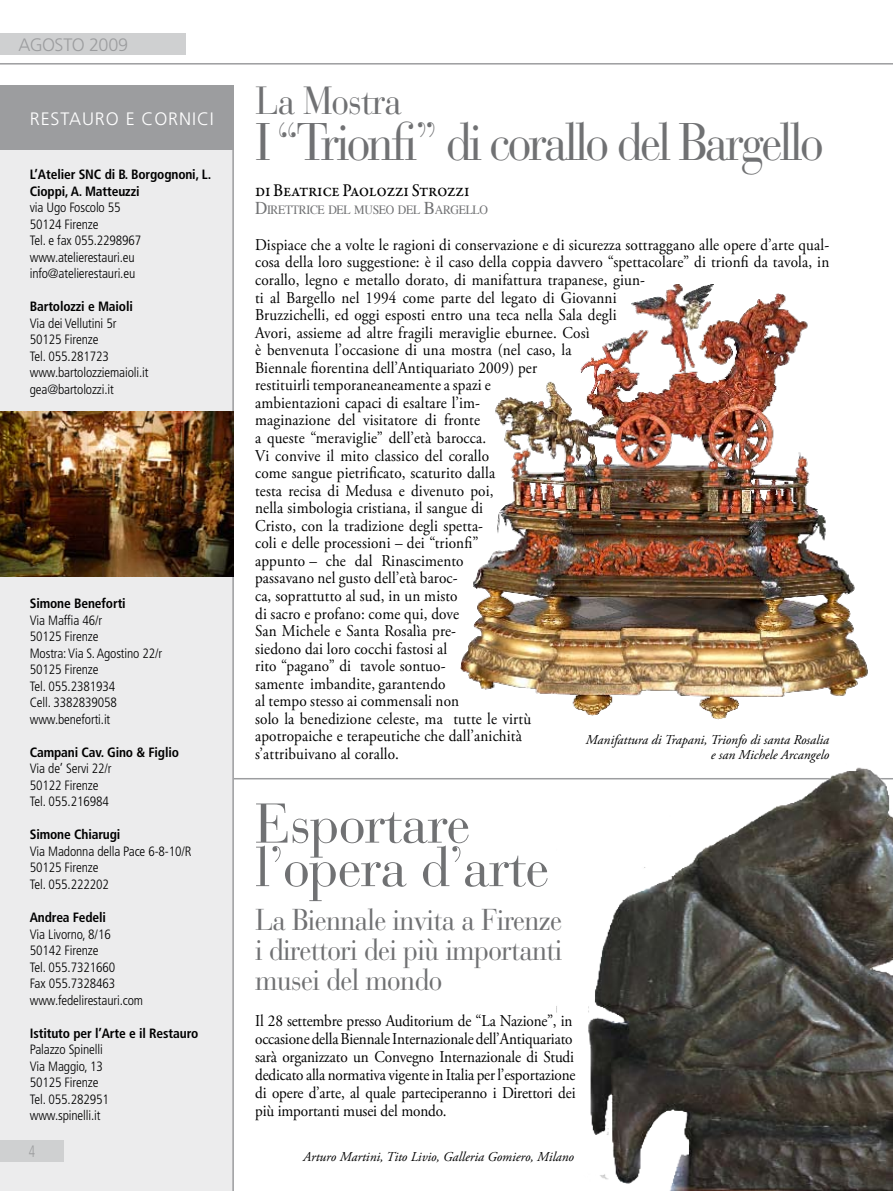
<style>
.page{position:relative;width:893px;height:1191px;background:#fff}
.page>*{position:absolute;margin:0;border:0;box-sizing:border-box;transform-origin:0 0}
.t1{font:55.5px/43.5px "Bauer Bodoni Std";letter-spacing:-.02em;color:#707173}
.t2{font:52.5px "Bauer Bodoni Std";letter-spacing:-.06em;color:#707173;scale:.9 1}
.t3{font:39px "Bauer Bodoni Std";letter-spacing:-.025em;color:#707173;scale:.9 1}
.t4{font:30px/30px "Bauer Bodoni Std";letter-spacing:-.025em;color:#707173;text-align:justify;scale:.9 1}
.t5{font:500 18px "Garamond Premr Pro";letter-spacing:-.02em;color:#000;scale:.94 1}
.t6{font:300 18px "Frutiger LT Std";color:#fff}
.t7{font:300 18px "Frutiger LT Std";letter-spacing:-.015em;color:#9c9d9f}
.t8{font:16.5px/17.5px "Adobe Garamond Pro";letter-spacing:.01em;color:#000;scale:.92 1}
.t9{font:16.5px/18px "Adobe Garamond Pro";letter-spacing:-.01em;color:#000;scale:.92 1}
.t10{font:300 condensed 13.5px/16.5px "Frutiger LT Std";letter-spacing:-.01em;color:#000}
.t11{font:700 condensed 13.5px/16.5px "Frutiger LT Std";letter-spacing:-.01em;color:#000}
.t12{font:italic 13.5px/15px "Adobe Garamond Pro";color:#000;text-align:right}
.t13{font:12.6px "Times";letter-spacing:-.03em;color:#707173;scale:.94 1}
.s1{font-size:18px}
</style>
<div class="page">
<div style="left:0;top:150px;width:234px;height:1041px;background:#ececed"></div>
<div style="left:0;top:34px;width:186px;height:21px;background:#cfd0d1"></div>
<hr style="left:0;top:63px;width:893px;height:2px;background:#9c9d9f">
<div style="left:0;top:1140px;width:64px;height:21px;background:#cfd0d1"></div>
<hr style="left:234px;top:778px;width:659px;height:1px;background:#9c9d9f">
<div style="left:0;top:85px;width:234px;height:65px;background:#9c9d9f"></div>
<img style="left:557px;top:767px;width:336px;height:424px">
<img style="left:460px;top:284px;width:408px;height:436px">
<img style="left:0;top:411px;width:234px;height:165px">
<p class="t7" style="left:19px;top:35px;width:35px">AGOSTO</p>
<p class="t7" style="left:89px;top:35px;width:40px">2009</p>
<p class="t6" style="left:30px;top:109px;width:23px">RESTAURO</p>
<p class="t6" style="left:126px;top:109px;width:27px">E CORNICI</p>
<p class="t11" style="left:30px;top:166px;width:183px">L’Atelier SNC di B. Borgognoni, L.<br>Cioppi, A. Matteuzzi</p>
<p class="t10" style="left:30px;top:199px;width:113px">via Ugo Foscolo 55<br>50124 Firenze<br>Tel. e fax 055.2298967 www.atelierestauri.eu info@atelierestauri.eu</p>
<p class="t11" style="left:30px;top:298px;width:105px">Bartolozzi e Maioli</p>
<p class="t10" style="left:30px;top:315px;width:120px">Via dei Vellutini 5r<br>50125 Firenze<br>Tel. 055.281723 www.bartolozziemaioli.it gea@bartolozzi.it</p>
<p class="t11" style="left:30px;top:595px;width:98px">Simone Beneforti</p>
<p class="t10" style="left:30px;top:612px;width:134px">Via Maffia 46/r<br>50125 Firenze<br>Mostra: Via S. Agostino 22/r<br>50125 Firenze<br>Tel. 055.2381934<br>Cell. 3382839058 www.beneforti.it</p>
<p class="t11" style="left:30px;top:744px;width:151px">Campani Cav. Gino &amp; Figlio</p>
<p class="t10" style="left:30px;top:760px;width:83px">Via de’ Servi 22/r<br>50122 Firenze<br>Tel. 055.216984</p>
<p class="t11" style="left:30px;top:826px;width:92px">Simone Chiarugi</p>
<p class="t10" style="left:30px;top:843px;width:163px">Via Madonna della Pace 6-8-10/R<br>50125 Firenze<br>Tel. 055.2222</p>
<p class="t10" style="left:96px;top:876px;width:13px">02</p>
<p class="t11" style="left:30px;top:909px;width:78px">Andrea Fedeli</p>
<p class="t10" style="left:30px;top:925px;width:115px">Via Livorno, 8/16<br>50142 Firenze<br>Tel. 055.732 1660<br>Fax 055.7328463 www.fedelirestauri.com</p>
<p class="t11" style="left:30px;top:1024px;width:170px">Istituto per l’Arte e il Restauro</p>
<p class="t10" style="left:30px;top:1041px;width:81px">Palazzo Spinelli<br>Via Maggio, 13<br>50125 Firenze<br>Tel. 055.282951 www.spinelli.it</p>
<h3 class="t3" style="left:255px;top:77px;width:165px">La Mostra</h3>
<h2 class="t2" style="left:255px;top:111px;width:633px">I “Trionfi” di corallo del Bargello</h2>
<p class="t5" style="left:255px;top:180px;width:230px">di Beatrice Paolozzi Strozzi</p>
<p class="t13" style="left:255px;top:202px;width:249px"><span class="s1">D</span>IRETTRICE DEL MUSEO DEL <span class="s1">B</span>ARGELLO</p>
<p class="t8" style="left:255px;top:236px;width:626px">Dispiace che a volte le ragioni di conservazione e di sicurezza sottraggano alle opere d’arte qual&shy;cosa della loro suggestione: è il caso della coppia davvero “spettacolare” di trionfi da tavola, in corallo, legno e metallo dorato, di manifattura trapanese, giun-<br>ti al Bargello nel 1994 come parte del legato di Giovanni<br>Bruzzichelli, ed oggi esposti entro una teca nella Sala degli<br>Avori, assieme ad altre fragili meraviglie eburnee. Così<br>è benvenuta l’occasione di una mostra (nel caso, la<br>Biennale fiorentina dell’Antiquariato 2009) per<br>restituirli temporaneaneamente a spazi e<br>ambientazioni capaci di esaltare l’im-<br>maginazione del visitatore di fronte<br>a queste “meraviglie” dell’età barocca.<br>Vi convive il mito classico del corallo<br>come sangue pietrificato, scaturito dalla<br>testa recisa di Medusa e divenuto poi,<br>nella simbologia cristiana, il sangue di<br>Cristo, con la tradizione degli spetta-<br>coli e delle processioni – dei “trionfi”<br>appunto – che dal Rinascimento<br>passavano nel gusto dell’età baroc-<br>ca, soprattutto al sud, in un misto<br>di sacro e profano: come qui, dove<br>San Michele e Santa Rosalìa pre-<br>siedono dai loro cocchi fastosi al<br>rito “pagano” di tavole sontuo-<br>samente imbandite, garantendo<br>al tempo stesso ai commensali non<br>solo la benedizione celeste, ma tutte le virtù<br>apotropaiche e terapeutiche che dall’anichità<br>s’attribuivano al corallo.</p>
<p class="t12" style="left:586px;top:732px;width:245px">Manifattura di Trapani, Trionfo di santa Rosalia e san Michele Arcangelo</p>
<h1 class="t1" style="left:255px;top:802px;width:296px">Esportare l’opera d’arte</h1>
<h3 class="t4" style="left:255px;top:904px;width:343px">La Biennale invita a Firenze i direttori dei più importanti musei del mondo</h3>
<p class="t9" style="left:255px;top:1012px;width:350px">Il 28 settembre presso Auditorium de “La Nazione”, in occasione della Biennale Internazionale dell’Antiquariato sarà organizzato un Convegno Internazionale di Studi dedicato alla normativa vigente in Italia per l’esportazione di opere d’arte, al quale parteciperanno i Direttori dei più importanti musei del mondo.</p>
<p class="t12" style="left:303px;top:1149px;width:272px">Arturo Martini, Tito Livio, Galleria Gomiero, Milano</p>
</div>
